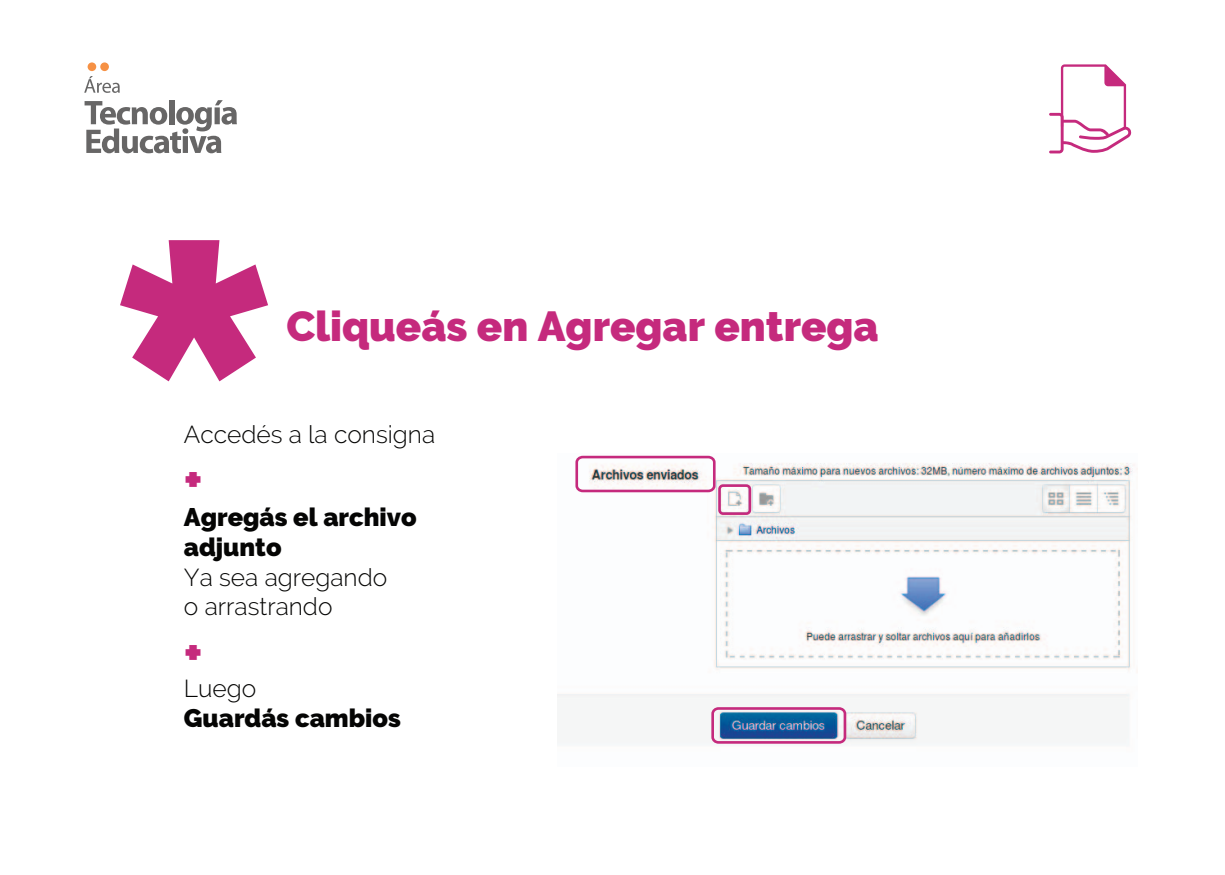
<style>
.page{position:relative;width:1225px;height:875px;background:#fff}
.page>*{position:absolute;margin:0;border:0;box-sizing:border-box;transform-origin:0 0}
.t1{font:900 43.75px "Raleway";color:#c52a7d}
.t2{font:900 41.82px "Raleway";color:#c52a7d}
.t3{font:900 25.38px/30.4px "Raleway";color:#050504}
.t4{font:300 24.5px/29.4px "Raleway";color:#050504}
</style>
<div class="page">
<svg style="left:84px;top:76px;width:36px;height:17px"></svg>
<svg style="left:85px;top:100px;width:152px;height:53px"></svg>
<div style="left:100px;top:62px;width:9px;height:9px;background:#f69144;border-radius:50%"></div>
<div style="left:88px;top:62px;width:8px;height:9px;background:#f69144;border-radius:50%"></div>
<svg style="left:120px;top:240px;width:148px;height:141px"></svg>
<svg style="left:1049px;top:64px;width:82px;height:89px"></svg>
<img style="left:558px;top:463px;width:580px;height:282px">
<img style="left:574px;top:455px;width:143px;height:39px">
<div style="left:711px;top:707px;width:135px;height:37px;border:3px solid #c52a7d;border-radius:6px"></div>
<div style="left:718px;top:484px;width:33px;height:31px;border:3px solid #c52a7d;border-radius:4px"></div>
<h2 class="t2" style="left:286px;top:302px;width:594px">Cliqueás en Agregar entrega</h2>
<p class="t4" style="left:184px;top:419px;width:253px">Accedés a la consigna</p>
<h1 class="t1" style="left:184px;top:455px;width:20px">+</h1>
<p class="t3" style="left:184px;top:502px;width:234px">Agregás el archivo adjunto</p>
<p class="t4" style="left:184px;top:562px;width:205px">Ya sea agregando o arrastrando</p>
<h1 class="t1" style="left:184px;top:627px;width:20px">+</h1>
<p class="t4" style="left:184px;top:674px;width:74px">Luego</p>
<p class="t3" style="left:184px;top:703px;width:218px">Guardás cambios</p>
</div>
